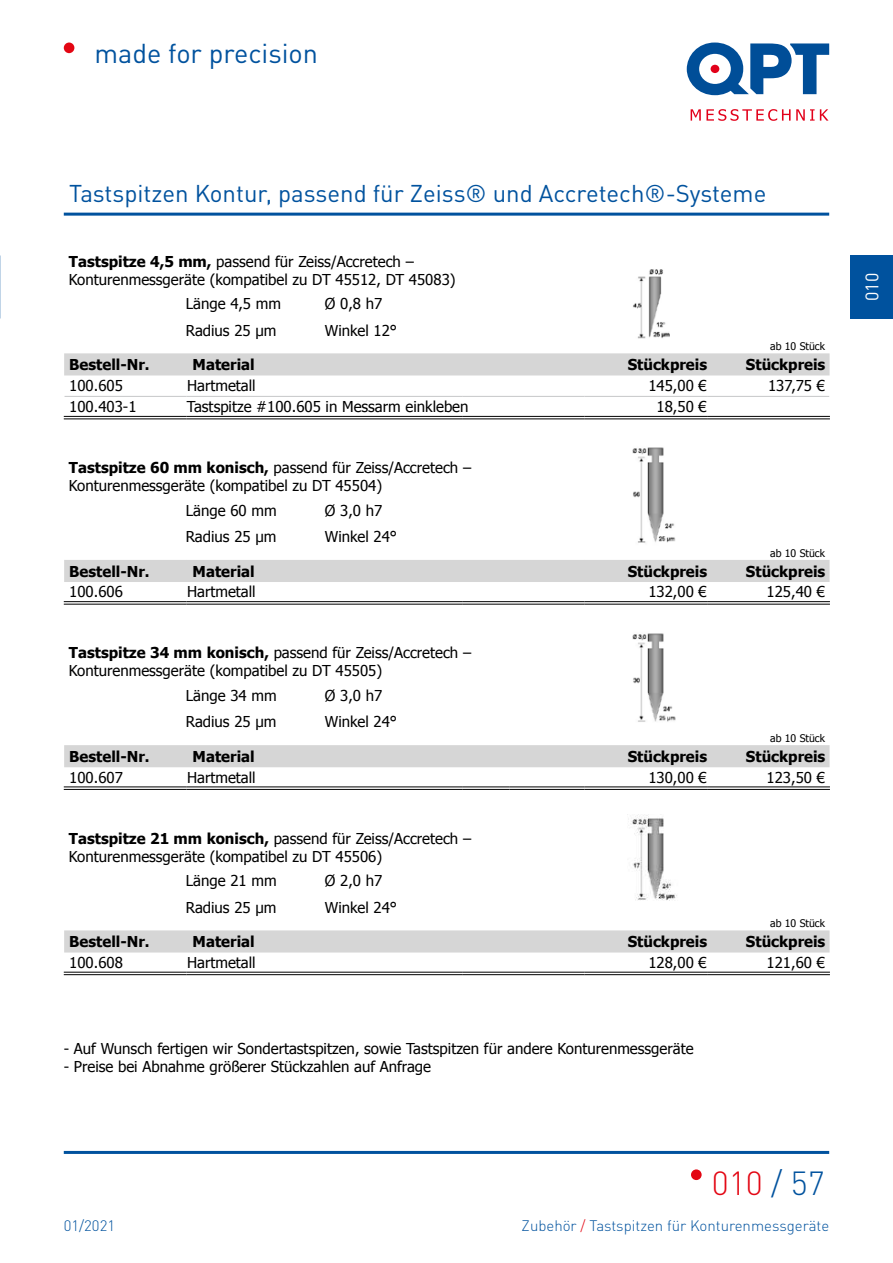
<style>
.page{position:relative;width:893px;height:1263px;background:#fff}
.page>*{position:absolute;margin:0;border:0;box-sizing:border-box;transform-origin:0 0}
.t1{font:300 33px "DINOT";color:#e30613}
.t2{font:27px "DINOT";color:#00529e}
.t3{font:24px "DINOT";color:#00529e}
.t4{font:18px "DINOT";color:#fff}
.t5{font:15px/26.5px "Tahoma";color:#000}
.t6{font:700 15px "Tahoma";color:#000}
.t7{font:300 15px "DINOT";color:#00529e}
.t8{font:10.5px "Tahoma";color:#000}
.s1{font-weight:700}
.s2{color:#00529e}
.s3{color:#e30613}
</style>
<div class="page">
<svg style="left:687px;top:43px;width:142px;height:52px"></svg>
<svg style="left:691px;top:109px;width:137px;height:12px"></svg>
<hr style="left:64px;top:1151px;width:765px;height:3px;background:#00529e">
<div style="left:64px;top:43px;width:10px;height:10px;background:#e30613;border-radius:50%"></div>
<hr style="left:64px;top:213px;width:765px;height:3px;background:#00529e">
<div style="left:850px;top:255px;width:43px;height:64px;background:#00529e"></div>
<div style="left:691px;top:1169px;width:11px;height:11px;background:#e30613;border-radius:50%"></div>
<div style="left:64px;top:353px;width:766px;height:22px;background:#d6d6d6"></div>
<hr style="left:65px;top:396px;width:122px;height:1px;background:#c6c7c8">
<hr style="left:187px;top:396px;width:275px;height:1px;background:#c6c7c8">
<hr style="left:462px;top:396px;width:123px;height:1px;background:#c6c7c8">
<hr style="left:585px;top:396px;width:122px;height:1px;background:#c6c7c8">
<hr style="left:707px;top:396px;width:122px;height:1px;background:#c6c7c8">
<hr style="left:64px;top:416px;width:123px;height:1px;background:#000">
<hr style="left:64px;top:419px;width:123px;height:1px;background:#000">
<hr style="left:187px;top:416px;width:275px;height:1px;background:#000">
<hr style="left:187px;top:419px;width:275px;height:1px;background:#000">
<hr style="left:462px;top:416px;width:123px;height:1px;background:#000">
<hr style="left:462px;top:419px;width:123px;height:1px;background:#000">
<hr style="left:585px;top:416px;width:122px;height:1px;background:#000">
<hr style="left:585px;top:419px;width:122px;height:1px;background:#000">
<hr style="left:707px;top:416px;width:123px;height:1px;background:#000">
<hr style="left:707px;top:419px;width:123px;height:1px;background:#000">
<div style="left:64px;top:560px;width:766px;height:22px;background:#d6d6d6"></div>
<hr style="left:64px;top:601px;width:123px;height:1px;background:#000">
<hr style="left:64px;top:604px;width:123px;height:1px;background:#000">
<hr style="left:187px;top:601px;width:275px;height:1px;background:#000">
<hr style="left:187px;top:604px;width:275px;height:1px;background:#000">
<hr style="left:462px;top:601px;width:123px;height:1px;background:#000">
<hr style="left:462px;top:604px;width:123px;height:1px;background:#000">
<hr style="left:585px;top:601px;width:122px;height:1px;background:#000">
<hr style="left:585px;top:604px;width:122px;height:1px;background:#000">
<hr style="left:707px;top:601px;width:123px;height:1px;background:#000">
<hr style="left:707px;top:604px;width:123px;height:1px;background:#000">
<div style="left:64px;top:745px;width:766px;height:22px;background:#d6d6d6"></div>
<hr style="left:64px;top:787px;width:123px;height:1px;background:#000">
<hr style="left:64px;top:789px;width:123px;height:1px;background:#000">
<hr style="left:187px;top:787px;width:275px;height:1px;background:#000">
<hr style="left:187px;top:789px;width:275px;height:1px;background:#000">
<hr style="left:462px;top:787px;width:47px;height:1px;background:#000">
<hr style="left:462px;top:789px;width:47px;height:1px;background:#000">
<hr style="left:509px;top:787px;width:76px;height:1px;background:#000">
<hr style="left:509px;top:789px;width:76px;height:1px;background:#000">
<hr style="left:585px;top:787px;width:122px;height:1px;background:#000">
<hr style="left:585px;top:789px;width:122px;height:1px;background:#000">
<hr style="left:707px;top:787px;width:123px;height:1px;background:#000">
<hr style="left:707px;top:789px;width:123px;height:1px;background:#000">
<div style="left:64px;top:930px;width:766px;height:22px;background:#d6d6d6"></div>
<hr style="left:64px;top:972px;width:123px;height:1px;background:#000">
<hr style="left:64px;top:974px;width:123px;height:1px;background:#000">
<hr style="left:187px;top:972px;width:275px;height:1px;background:#000">
<hr style="left:187px;top:974px;width:275px;height:1px;background:#000">
<hr style="left:462px;top:972px;width:123px;height:1px;background:#000">
<hr style="left:462px;top:974px;width:123px;height:1px;background:#000">
<hr style="left:585px;top:972px;width:122px;height:1px;background:#000">
<hr style="left:585px;top:974px;width:122px;height:1px;background:#000">
<hr style="left:707px;top:972px;width:123px;height:1px;background:#000">
<hr style="left:707px;top:974px;width:123px;height:1px;background:#000">
<img style="left:633px;top:269px;width:37px;height:70px">
<img style="left:632px;top:447px;width:44px;height:96px">
<img style="left:632px;top:633px;width:44px;height:89px">
<img style="left:627px;top:814px;width:50px;height:87px">
<h2 class="t2" style="left:95px;top:37px;width:225px">made for precision</h2>
<h3 class="t3" style="left:69px;top:178px;width:699px">Tastspitzen Kontur, passend für Zeiss® und Accretech®-Systeme</h3>
<p class="t5" style="left:69px;top:251px;width:388px;line-height:18px"><span class="s1">Tastspitze 4,5 mm,</span> passend für Zeiss/Accretech –<br>Konturenmessgeräte (kompatibel zu DT 45512, DT 45083)</p>
<p class="t5" style="left:186px;top:290px;width:97px">Länge 4,5 mm<br>Radius 25 µm</p>
<p class="t5" style="left:325px;top:290px;width:74px">Ø 0,8 h7<br>Winkel 12°</p>
<p class="t6" style="left:69px;top:354px;width:82px">Bestell-Nr.</p>
<p class="t6" style="left:193px;top:354px;width:64px">Material</p>
<p class="t6" style="left:628px;top:354px;width:81px">Stückpreis</p>
<p class="t6" style="left:746px;top:354px;width:81px">Stückpreis</p>
<p class="t5" style="left:69px;top:372px;width:55px">100.605</p>
<p class="t5" style="left:187px;top:372px;width:70px">Hartmetall</p>
<p class="t5" style="left:648px;top:372px;width:60px">145,00 €</p>
<p class="t5" style="left:768px;top:372px;width:58px">137,75 €</p>
<p class="t5" style="left:69px;top:393px;width:69px">100.403-1</p>
<p class="t5" style="left:187px;top:393px;width:283px">Tastspitze #100.605 in Messarm einkleben</p>
<p class="t5" style="left:656px;top:393px;width:52px">18,50 €</p>
<p class="t8" style="left:770px;top:339px;width:56px">ab 10 Stück</p>
<p class="t5" style="left:69px;top:458px;width:404px;line-height:18px"><span class="s1">Tastspitze 60 mm konisch,</span> passend für Zeiss/Accretech –<br>Konturenmessgeräte (kompatibel zu DT 45504)</p>
<p class="t5" style="left:186px;top:496px;width:92px">Länge 60 mm<br>Radius 25 µm</p>
<p class="t5" style="left:325px;top:496px;width:74px">Ø 3,0 h7<br>Winkel 24°</p>
<p class="t6" style="left:69px;top:561px;width:82px">Bestell-Nr.</p>
<p class="t6" style="left:193px;top:561px;width:64px">Material</p>
<p class="t6" style="left:628px;top:561px;width:81px">Stückpreis</p>
<p class="t6" style="left:746px;top:561px;width:81px">Stückpreis</p>
<p class="t5" style="left:69px;top:578px;width:55px">100.606</p>
<p class="t5" style="left:187px;top:578px;width:70px">Hartmetall</p>
<p class="t5" style="left:648px;top:578px;width:60px">132,00 €</p>
<p class="t5" style="left:767px;top:578px;width:60px">125,40 €</p>
<p class="t8" style="left:770px;top:546px;width:56px">ab 10 Stück</p>
<p class="t5" style="left:69px;top:643px;width:404px;line-height:18px"><span class="s1">Tastspitze 34 mm konisch,</span> passend für Zeiss/Accretech –<br>Konturenmessgeräte (kompatibel zu DT 45505)</p>
<p class="t5" style="left:186px;top:681px;width:92px">Länge 34 mm<br>Radius 25 µm</p>
<p class="t5" style="left:325px;top:681px;width:74px">Ø 3,0 h7<br>Winkel 24°</p>
<p class="t6" style="left:69px;top:746px;width:82px">Bestell-Nr.</p>
<p class="t6" style="left:193px;top:746px;width:64px">Material</p>
<p class="t6" style="left:628px;top:746px;width:81px">Stückpreis</p>
<p class="t6" style="left:746px;top:746px;width:81px">Stückpreis</p>
<p class="t5" style="left:69px;top:763px;width:55px">100.607</p>
<p class="t5" style="left:187px;top:763px;width:70px">Hartmetall</p>
<p class="t5" style="left:648px;top:763px;width:60px">130,00 €</p>
<p class="t5" style="left:767px;top:763px;width:60px">123,50 €</p>
<p class="t8" style="left:770px;top:731px;width:56px">ab 10 Stück</p>
<p class="t5" style="left:69px;top:828px;width:404px;line-height:18px"><span class="s1">Tastspitze 21 mm konisch,</span> passend für Zeiss/Accretech –<br>Konturenmessgeräte (kompatibel zu DT 45506)</p>
<p class="t5" style="left:186px;top:867px;width:92px">Länge 21 mm<br>Radius 25 µm</p>
<p class="t5" style="left:325px;top:867px;width:74px">Ø 2,0 h7<br>Winkel 24°</p>
<p class="t8" style="left:770px;top:916px;width:56px">ab 10 Stück</p>
<p class="t6" style="left:69px;top:931px;width:82px">Bestell-Nr.</p>
<p class="t6" style="left:193px;top:931px;width:64px">Material</p>
<p class="t6" style="left:628px;top:931px;width:81px">Stückpreis</p>
<p class="t6" style="left:746px;top:931px;width:81px">Stückpreis</p>
<p class="t5" style="left:69px;top:948px;width:55px">100.608</p>
<p class="t5" style="left:187px;top:948px;width:70px">Hartmetall</p>
<p class="t5" style="left:648px;top:948px;width:60px">128,00 €</p>
<p class="t5" style="left:767px;top:948px;width:60px">121,60 €</p>
<p class="t5" style="left:64px;top:1034px;width:631px">- Auf Wunsch fertigen wir Sondertastspitzen, sowie Tastspitzen für andere Konturenmessgeräte</p>
<p class="t5" style="left:64px;top:1052px;width:369px">- Preise bei Abnahme größerer Stückzahlen auf Anfrage</p>
<p class="t4" style="left:861px;top:301px;width:30px;rotate:-90deg">010</p>
<h1 class="t1" style="left:712px;top:1162px;width:114px">010 <span class="s2">/ 57</span></h1>
<p class="t7" style="left:64px;top:1216px;width:53px">01/2021</p>
<p class="t7" style="left:522px;top:1216px;width:309px">Zubehör <span class="s3">/</span> Tastspitzen für Konturenmessgeräte</p>
</div>
